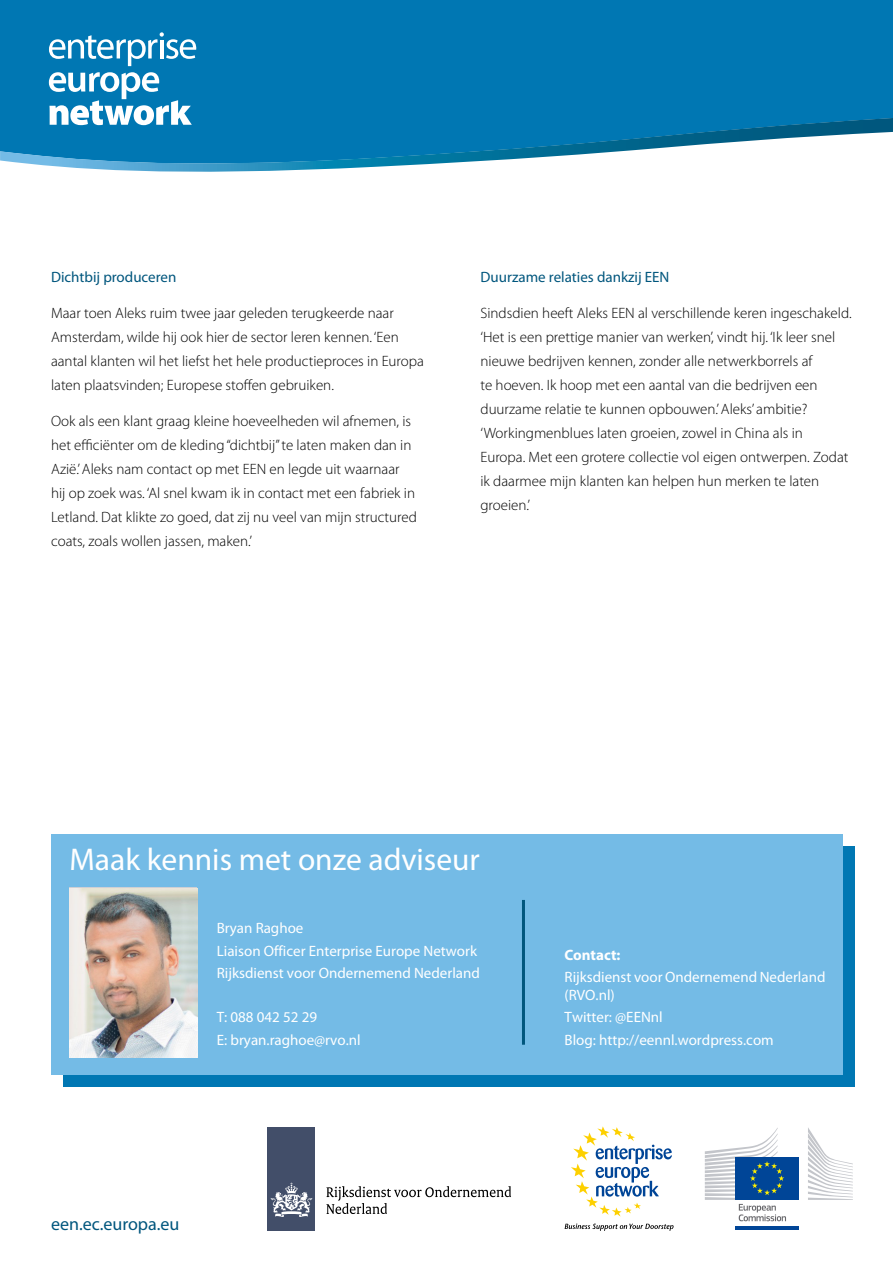
<style>
.page{position:relative;width:893px;height:1263px;background:#fff}
.page>*{position:absolute;margin:0;border:0;box-sizing:border-box;transform-origin:0 0}
.t1{font:31.5px "Myriad Pro";color:#fff}
.t2{font:18px "Myriad Pro";color:#00567d}
.t3{font:300 15px/24px "Myriad Pro";color:#000}
.t4{font:15px/22.2px "Myriad Pro";color:#fff}
.t5{font:15px "Myriad Pro";color:#00567d}
.t6{font:700 15px "Myriad Pro";color:#fff}
</style>
<div class="page">
<svg style="left:571px;top:1126px;width:101px;height:90px"></svg>
<svg style="left:565px;top:1223px;width:109px;height:8px"></svg>
<div style="left:735px;top:1157px;width:64px;height:43px;background:#004597"></div>
<hr style="left:735px;top:1226px;width:64px;height:4px;background:#004597">
<svg style="left:808px;top:1128px;width:45px;height:72px"></svg>
<svg style="left:705px;top:1128px;width:81px;height:93px"></svg>
<div style="left:0;top:0;width:893px;height:118px;background:#0077b3"></div>
<svg style="left:0;top:118px;width:893px;height:54px"></svg>
<svg style="left:49px;top:32px;width:147px;height:34px"></svg>
<svg style="left:49px;top:72px;width:143px;height:53px"></svg>
<div style="left:63px;top:846px;width:792px;height:240px;background:#0077b3"></div>
<div style="left:51px;top:834px;width:791px;height:240px;background:#74bbe6"></div>
<div style="left:268px;top:1127px;width:47px;height:104px;background:#424e69"></div>
<svg style="left:271px;top:1182px;width:41px;height:35px"></svg>
<svg style="left:326px;top:1186px;width:185px;height:28px"></svg>
<img style="left:69px;top:889px;width:128px;height:168px">
<hr style="left:522px;top:900px;width:3px;height:145px;background:#00567d">
<p class="t5" style="left:51px;top:269px;width:127px">Dichtbij produceren</p>
<p class="t3" style="left:51px;top:301px;width:374px">Maar toen Aleks ruim twee jaar geleden terugkeerde naar Amsterdam, wilde hij ook hier de sector leren kennen. ‘Een aantal klanten wil het liefst het hele productieproces in Europa laten plaatsvinden; Europese stoffen gebruiken.</p>
<p class="t3" style="left:51px;top:409px;width:367px">Ook als een klant graag kleine hoeveelheden wil afnemen, is het efficiënter om de kleding “dichtbij” te laten maken dan in Azië.’ Aleks nam contact op met EEN en legde uit waarnaar hij op zoek was. ‘Al snel kwam ik in contact met een fabriek in Letland. Dat klikte zo goed, dat zij nu veel van mijn structured coats, zoals wollen jassen, maken.’</p>
<p class="t5" style="left:480px;top:269px;width:190px">Duurzame relaties dankzij EEN</p>
<p class="t3" style="left:480px;top:301px;width:373px">Sindsdien heeft Aleks EEN al verschillende keren ingeschakeld. ‘Het is een prettige manier van werken’, vindt hij. ‘Ik leer snel nieuwe bedrijven kennen, zonder alle netwerkborrels af<br>te hoeven. Ik hoop met een aantal van die bedrijven een duurzame relatie te kunnen opbouwen.’ Aleks’ ambitie? ‘Workingmenblues laten groeien, zowel in China als in<br>Europa. Met een grotere collectie vol eigen ontwerpen. Zodat ik daarmee mijn klanten kan helpen hun merken te laten groeien.’</p>
<h1 class="t1" style="left:69px;top:842px;width:412px">Maak kennis met onze adviseur</h1>
<p class="t4" style="left:217px;top:917px;width:265px">Bryan Raghoe<br>Liaison Officer Enterprise Europe Network<br>Rijksdienst voor Ondernemend Nederland</p>
<p class="t4" style="left:217px;top:1006px;width:145px">T: 088 042 52 29<br>E: bryan.raghoe@rvo.nl</p>
<p class="t2" style="left:51px;top:1214px;width:130px">een.ec.europa.eu</p>
<p class="t6" style="left:565px;top:945px;width:57px">Contact:</p>
<p class="t4" style="left:565px;top:968px;width:262px;line-height:18px">Rijksdienst voor Ondernemend Nederland (RVO.nl)</p>
<p class="t4" style="left:565px;top:1006px;width:211px">Twitter: @EENnl<br>Blog: http://eennl.wordpress.com</p>
</div>
